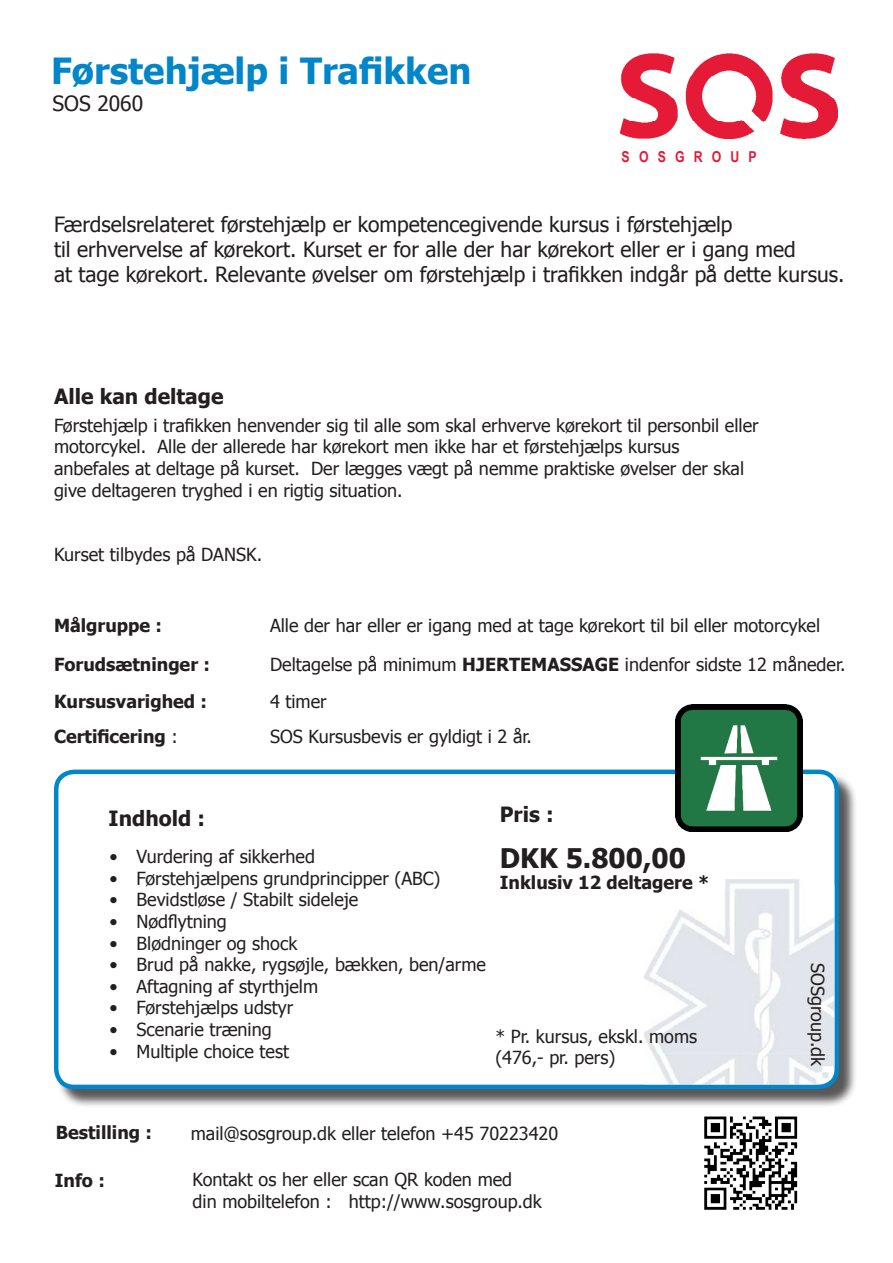
<style>
.page{position:relative;width:893px;height:1263px;background:#fff}
.page>*{position:absolute;margin:0;border:0;box-sizing:border-box;transform-origin:0 0}
.t1{font:700 36px "Tahoma";color:#0186ca}
.t2{font:700 27px "Tahoma";color:#231f20}
.t3{font:21px "Tahoma";color:#231f20}
.t4{font:700 21px "Tahoma";color:#231f20}
.t5{font:18px/21.6px "Tahoma";color:#231f20}
.t6{font:700 18px "Tahoma";color:#231f20}
.t7{font:700 15px "Arial Narrow";letter-spacing:.61em;color:#e51937}
.s1{font-weight:700}
.s2{font-weight:400}
</style>
<div class="page">
<div style="left:56px;top:772px;width:802px;height:336px;background:#231f20;opacity:.75"></div>
<div style="left:56px;top:772px;width:781px;height:315px;background:#fff;border-radius:18px"></div>
<div style="left:54px;top:770px;width:785px;height:319px;border:4px solid #0186ca;border-radius:18px"></div>
<img style="left:690px;top:1103px;width:113px;height:107px">
<img style="left:620px;top:54px;width:217px;height:85px">
<img style="left:644px;top:879px;width:190px;height:205px">
<img style="left:676px;top:704px;width:126px;height:127px">
<p class="t1" style="left:51px;top:45px;width:422px">Førstehjælp i Trafikken</p>
<p class="t3" style="left:52px;top:89px;width:92px">SOS 2060</p>
<p class="t7" style="left:622px;top:145px;width:137px">SOSGROUP</p>
<p class="t3" style="left:54px;top:210px;width:680px">Færdselsrelateret førstehjælp er kompetencegivende kursus i førstehjælp</p>
<p class="t3" style="left:54px;top:236px;width:743px">til erhvervelse af kørekort. Kurset er for alle der har kørekort eller er i gang med</p>
<p class="t3" style="left:54px;top:261px;width:792px">at tage kørekort. Relevante øvelser om førstehjælp i trafikken indgår på dette kursus.</p>
<p class="t4" style="left:54px;top:382px;width:171px">Alle kan deltage</p>
<p class="t5" style="left:54px;top:413px;width:706px">Førstehjælp i trafikken henvender sig til alle som skal erhverve kørekort til personbil eller motorcykel. Alle der allerede har kørekort men ikke har et førstehjælps kursus</p>
<p class="t5" style="left:54px;top:457px;width:692px">anbefales at deltage på kurset. Der lægges vægt på nemme praktiske øvelser der skal give deltageren tryghed i en rigtig situation.</p>
<p class="t5" style="left:54px;top:543px;width:210px">Kurset tilbydes på DANSK.</p>
<p class="t6" style="left:54px;top:613px;width:110px">Målgruppe :</p>
<p class="t5" style="left:270px;top:614px;width:552px">Alle der har eller er igang med at tage kørekort til bil eller motorcykel</p>
<p class="t6" style="left:54px;top:652px;width:157px">Forudsætninger :</p>
<p class="t5" style="left:270px;top:653px;width:577px">Deltagelse på minimum <span class="s1">HJERTEMASSAGE</span> indenfor sidste 12 måneder.</p>
<p class="t6" style="left:54px;top:689px;width:155px">Kursusvarighed :</p>
<p class="t5" style="left:270px;top:690px;width:58px">4 timer</p>
<p class="t6" style="left:54px;top:724px;width:125px">Certificering <span class="s2">:</span></p>
<p class="t5" style="left:270px;top:725px;width:263px">SOS Kursusbevis er gyldigt i 2 år.</p>
<p class="t4" style="left:109px;top:804px;width:98px">Indhold :</p>
<p class="t4" style="left:500px;top:799px;width:55px">Pris :</p>
<p class="t5" style="left:110px;top:845px;width:207px">• Vurdering af sikkerhed</p>
<p class="t5" style="left:110px;top:867px;width:332px">• Førstehjælpens grundprincipper (ABC)</p>
<p class="t5" style="left:110px;top:888px;width:250px">• Bevidstløse / Stabilt sideleje</p>
<p class="t5" style="left:110px;top:910px;width:119px">• Nødflytning</p>
<p class="t5" style="left:110px;top:931px;width:189px">• Blødninger og shock</p>
<p class="t5" style="left:110px;top:953px;width:378px">• Brud på nakke, rygsøjle, bækken, ben/arme</p>
<p class="t5" style="left:110px;top:975px;width:210px">• Aftagning af styrthjelm</p>
<p class="t5" style="left:110px;top:996px;width:185px">• Førstehjælps udstyr</p>
<p class="t5" style="left:110px;top:1018px;width:164px">• Scenarie træning</p>
<p class="t5" style="left:110px;top:1039px;width:181px">• Multiple choice test</p>
<p class="t2" style="left:500px;top:839px;width:188px">DKK 5.800,00</p>
<p class="t6" style="left:500px;top:870px;width:211px">Inklusiv 12 deltagere *</p>
<p class="t5" style="left:495px;top:1024px;width:203px">* Pr. kursus, ekskl. moms</p>
<p class="t5" style="left:495px;top:1046px;width:121px">(476,- pr. pers)</p>
<p class="t6" style="left:56px;top:1120px;width:98px">Bestilling :</p>
<p class="t6" style="left:55px;top:1168px;width:52px">Info :</p>
<p class="t5" style="left:191px;top:1122px;width:369px">mail@sosgroup.dk eller telefon +45 70223420</p>
<p class="t5" style="left:193px;top:1168px;width:321px">Kontakt os her eller scan QR koden med</p>
<p class="t5" style="left:193px;top:1190px;width:351px">din mobiltelefon : http://www.sosgroup.dk</p>
<p class="t5" style="left:829px;top:963px;width:105px;rotate:90deg">SOSgroup.dk</p>
</div>
